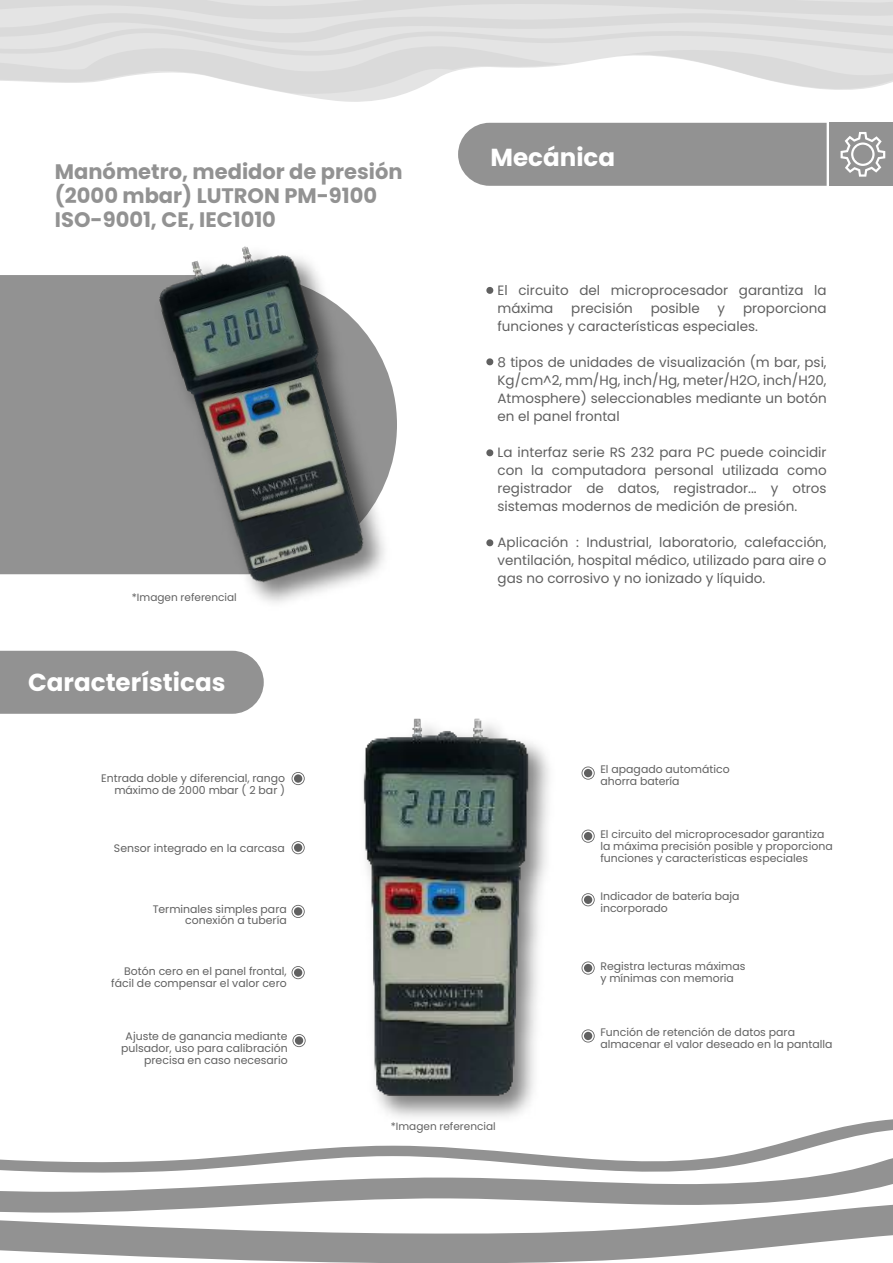
<style>
.page{position:relative;width:893px;height:1263px;background:#fff}
.page>*{position:absolute;margin:0;border:0;box-sizing:border-box;transform-origin:0 0}
.t1{font:700 24.6px "Poppins";color:#fff}
.t2{font:700 21px/24px "Poppins";color:#929292}
.t3{font:13.5px/18px "Poppins";color:#606060;text-align:justify}
.t4{font:10.95px/11.9px "Poppins";color:#606060}
.t5{font:10.5px "Poppins";color:#606060}
</style>
<div class="page">
<div style="left:458px;top:123px;width:369px;height:63px;background:#929292"></div>
<div style="left:830px;top:123px;width:63px;height:63px;background:#929292"></div>
<div style="left:0;top:275px;width:136px;height:299px;background:#929292"></div>
<svg style="left:0;top:1125px;width:893px;height:138px"></svg>
<svg style="left:0;top:79px;width:893px;height:22px"></svg>
<svg style="left:0;top:73px;width:893px;height:6px;fill:#dedede"></svg>
<svg style="left:0;top:52px;width:893px;height:21px;background:#e3e3e3"></svg>
<div style="left:0;top:0;width:893px;height:52px;background:#e2e2e2"></div>
<svg style="left:840px;top:132px;width:45px;height:45px"></svg>
<svg style="left:486px;top:287px;width:8px;height:7px"></svg>
<svg style="left:486px;top:358px;width:8px;height:8px"></svg>
<svg style="left:486px;top:449px;width:8px;height:8px"></svg>
<svg style="left:486px;top:539px;width:8px;height:8px"></svg>
<div style="left:0;top:651px;width:264px;height:63px;background:#929292"></div>
<svg style="left:292px;top:772px;width:13px;height:13px"></svg>
<div style="left:294px;top:774px;width:8px;height:9px;background:#606060;border-radius:50%"></div>
<svg style="left:292px;top:841px;width:13px;height:13px"></svg>
<div style="left:294px;top:843px;width:8px;height:9px;background:#606060;border-radius:50%"></div>
<svg style="left:292px;top:905px;width:13px;height:13px"></svg>
<div style="left:294px;top:907px;width:8px;height:8px;background:#606060;border-radius:50%"></div>
<svg style="left:292px;top:966px;width:13px;height:13px"></svg>
<div style="left:294px;top:968px;width:8px;height:9px;background:#606060;border-radius:50%"></div>
<svg style="left:292px;top:1034px;width:14px;height:13px"></svg>
<div style="left:295px;top:1036px;width:8px;height:9px;background:#606060;border-radius:50%"></div>
<svg style="left:582px;top:766px;width:13px;height:14px"></svg>
<div style="left:584px;top:769px;width:8px;height:8px;background:#606060;border-radius:50%"></div>
<svg style="left:582px;top:830px;width:13px;height:13px"></svg>
<div style="left:584px;top:832px;width:8px;height:8px;background:#606060;border-radius:50%"></div>
<svg style="left:582px;top:893px;width:13px;height:13px"></svg>
<div style="left:584px;top:896px;width:8px;height:8px;background:#606060;border-radius:50%"></div>
<svg style="left:582px;top:961px;width:13px;height:13px"></svg>
<div style="left:584px;top:964px;width:8px;height:8px;background:#606060;border-radius:50%"></div>
<svg style="left:582px;top:1029px;width:13px;height:13px"></svg>
<div style="left:584px;top:1032px;width:8px;height:8px;background:#606060;border-radius:50%"></div>
<img style="left:136px;top:246px;width:258px;height:357px">
<img style="left:352px;top:746px;width:209px;height:384px">
<img style="left:352px;top:718px;width:184px;height:405px">
<h2 class="t2" style="left:55px;top:160px;width:349px">Manómetro, medidor de presión (2000 mbar) LUTRON PM-9100<br>ISO-9001, CE, IEC1010</h2>
<p class="t5" style="left:132px;top:591px;width:106px">*Imagen referencial</p>
<h1 class="t1" style="left:28px;top:668px;width:199px">Características</h1>
<p class="t4" style="left:101px;top:772px;width:185px;text-align:right">Entrada doble y diferencial, rango máximo de 2000 mbar ( 2 bar )</p>
<p class="t4" style="left:114px;top:842px;width:172px">Sensor integrado en la carcasa</p>
<p class="t4" style="left:153px;top:903px;width:136px;text-align:right">Terminales simples para conexión a tubería</p>
<p class="t4" style="left:111px;top:965px;width:177px;text-align:right">Botón cero en el panel frontal, fácil de compensar el valor cero</p>
<p class="t4" style="left:121px;top:1030px;width:168px;text-align:right">Ajuste de ganancia mediante pulsador, uso para calibración precisa en caso necesario</p>
<h1 class="t1" style="left:490px;top:143px;width:126px">Mecánica</h1>
<p class="t3" style="left:498px;top:281px;width:331px">El circuito del microprocesador garantiza la máxima</p>
<p class="t3" style="left:571px;top:299px;width:63px">precisión</p>
<p class="t3" style="left:651px;top:299px;width:50px">posible</p>
<p class="t3" style="left:718px;top:299px;width:9px">y</p>
<p class="t3" style="left:498px;top:299px;width:331px;text-indent:246px">proporciona funciones y características especiales.</p>
<p class="t3" style="left:498px;top:353px;width:331px">8 tipos de unidades de visualización (m bar, psi, Kg/cm^2, mm/Hg, inch/Hg, meter/H2O, inch/H20, Atmosphere) seleccionables mediante un botón en el panel frontal</p>
<p class="t3" style="left:498px;top:443px;width:331px">La interfaz serie RS 232 para PC puede coincidir con la computadora personal utilizada como registrador de datos, registrador... y otros sistemas modernos de medición de presión.</p>
<p class="t3" style="left:498px;top:533px;width:331px">Aplicación : Industrial, laboratorio, calefacción, ventilación, hospital médico, utilizado para aire o gas no corrosivo y no ionizado y líquido.</p>
<p class="t4" style="left:600px;top:763px;width:131px">El apagado automático ahorra batería</p>
<p class="t4" style="left:600px;top:828px;width:234px">El circuito del microprocesador garantiza la máxima precisión posible y proporciona funciones y características especiales</p>
<p class="t4" style="left:600px;top:890px;width:141px">Indicador de batería baja incorporado</p>
<p class="t4" style="left:600px;top:960px;width:147px">Registra lecturas máximas y mínimas con memoria</p>
<p class="t4" style="left:600px;top:1027px;width:234px">Función de retención de datos para almacenar el valor deseado en la pantalla</p>
<p class="t5" style="left:391px;top:1121px;width:106px">*Imagen referencial</p>
</div>
